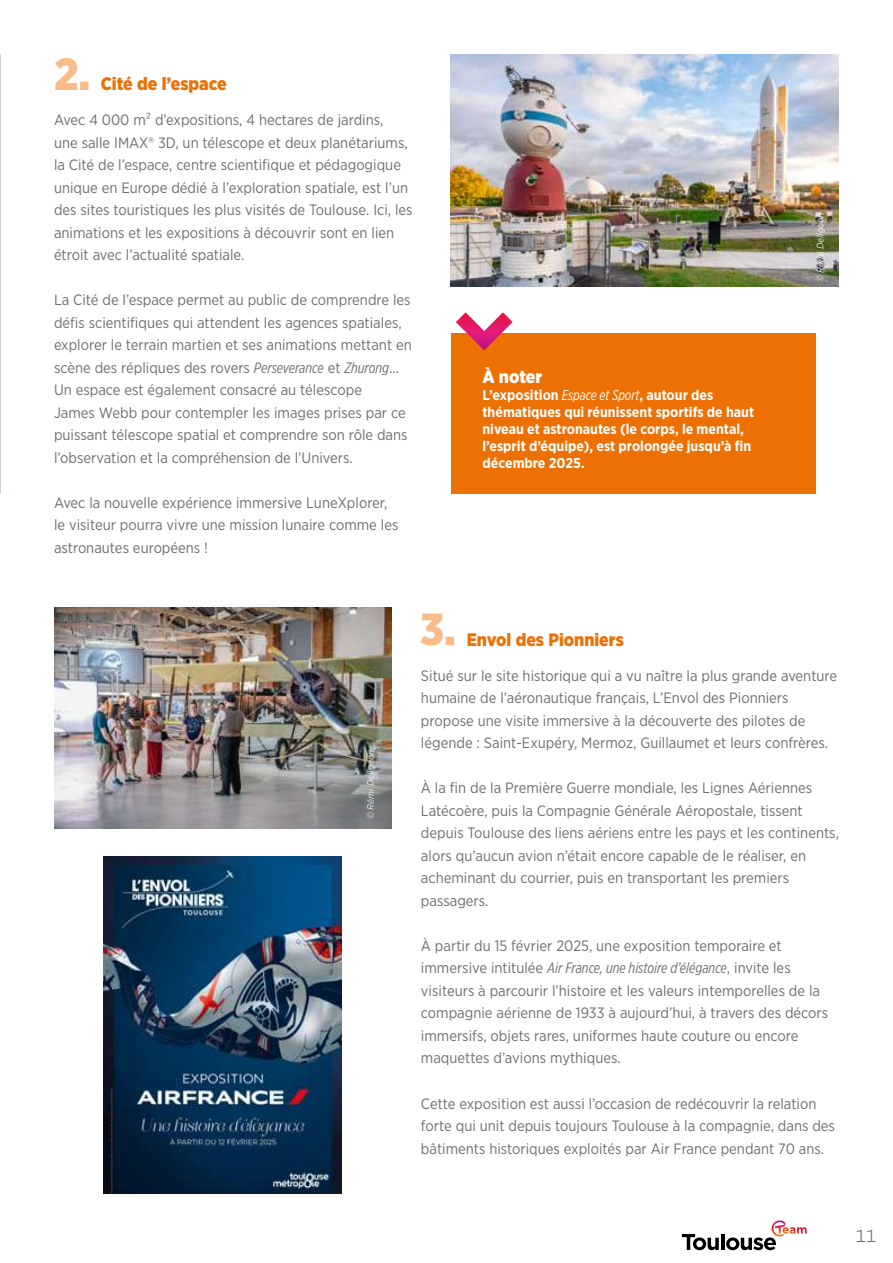
<style>
.page{position:relative;width:893px;height:1263px;background:#fff}
.page>*{position:absolute;margin:0;border:0;box-sizing:border-box;transform-origin:0 0}
.t1{font:900 45px "Gotham Narrow";color:#f9bc88}
.t2{font:900 18px "Gotham Narrow";color:#ed7004}
.t3{font:900 18px "Gotham Narrow";color:#fff}
.t4{font:16.5px "Gotham Office";color:#706f6f}
.t5{font:15px/22.5px "Gotham Narrow";color:#706f6f}
.t6{font:italic 15px "Gotham X Narrow";color:#706f6f}
.t7{font:700 14.25px/17.1px "Gotham Narrow";color:#fff}
.t8{font:italic 9px "Gotham Narrow Office";color:#fff}
.s1{font-family:"Gotham X Narrow";font-style:italic}
.s2{font-family:"Gotham X Narrow";font-weight:400;font-style:italic}
.s3{font-family:"Gotham Narrow";font-style:normal}
</style>
<div class="page">
<svg style="left:682px;top:1234px;width:37px;height:16px"></svg>
<hr style="left:721px;top:1234px;width:3px;height:16px;background:#000">
<svg style="left:726px;top:1220px;width:81px;height:30px"></svg>
<img style="left:0;top:54px;width:1px;height:439px">
<div style="left:451px;top:333px;width:365px;height:161px;background:#ed7004"></div>
<svg style="left:456px;top:312px;width:57px;height:38px"></svg>
<img style="left:104px;top:857px;width:238px;height:336px">
<img style="left:451px;top:55px;width:388px;height:231px">
<img style="left:54px;top:607px;width:337px;height:221px">
<h1 class="t1" style="left:54px;top:44px;width:38px">2.</h1>
<p class="t2" style="left:101px;top:72px;width:128px">Cité de l’espace</p>
<p class="t5" style="left:54px;top:108px;width:360px">Avec 4 000 m² d’expositions, 4 hectares de jardins,<br>une salle IMAX® 3D, un télescope et deux planétariums, la Cité de l’espace, centre scientifique et pédagogique unique en Europe dédié à l’exploration spatiale, est l’un des sites touristiques les plus visités de Toulouse. Ici, les animations et les expositions à découvrir sont en lien étroit avec l’actualité spatiale.</p>
<p class="t5" style="left:54px;top:288px;width:359px">La Cité de l’espace permet au public de comprendre les défis scientifiques qui attendent les agences spatiales, explorer le terrain martien et ses animations mettant en scène des répliques des rovers <span class="s1">Perseverance</span> et <span class="s1">Zhurong</span>… Un espace est également consacré au télescope<br>James Webb pour contempler les images prises par ce puissant télescope spatial et comprendre son rôle dans l’observation et la compréhension de l’Univers.</p>
<p class="t5" style="left:54px;top:491px;width:346px">Avec la nouvelle expérience immersive LuneXplorer, le visiteur pourra vivre une mission lunaire comme les astronautes européens !</p>
<p class="t3" style="left:482px;top:364px;width:61px">À noter</p>
<p class="t7" style="left:482px;top:386px;width:273px">L’exposition <span class="s2">Espace et Sport</span>, autour des thématiques qui réunissent sportifs de haut niveau et astronautes (le corps, le mental, l’esprit d’équipe), est prolongée jusqu’à fin décembre 2025.</p>
<p class="t8" style="left:815px;top:282px;width:71px;rotate:-90deg">© Rémi Deligeon</p>
<p class="t8" style="left:365px;top:819px;width:71px;rotate:-90deg">© Rémi Deligeon</p>
<h1 class="t1" style="left:420px;top:600px;width:38px">3.</h1>
<p class="t2" style="left:467px;top:628px;width:159px">Envol des Pionniers</p>
<p class="t5" style="left:421px;top:664px;width:418px">Situé sur le site historique qui a vu naître la plus grande aventure humaine de l’aéronautique français, L’Envol des Pionniers propose une visite immersive à la découverte des pilotes de légende : Saint-Exupéry, Mermoz, Guillaumet et leurs confrères.</p>
<p class="t5" style="left:421px;top:777px;width:419px">À la fin de la Première Guerre mondiale, les Lignes Aériennes Latécoère, puis la Compagnie Générale Aéropostale, tissent depuis Toulouse des liens aériens entre les pays et les continents, alors qu’aucun avion n’était encore capable de le réaliser, en acheminant du courrier, puis en transportant les premiers passagers.</p>
<p class="t5" style="left:421px;top:934px;width:362px">À partir du 15 février 2025, une exposition temporaire et</p>
<p class="t6" style="left:421px;top:959px;width:371px"><span class="s3">immersive intitulée</span> Air France, une histoire d’élégance<span class="s3">, invite les</span></p>
<p class="t5" style="left:421px;top:979px;width:409px">visiteurs à parcourir l’histoire et les valeurs intemporelles de la compagnie aérienne de 1933 à aujourd’hui, à travers des décors immersifs, objets rares, uniformes haute couture ou encore maquettes d’avions mythiques.</p>
<p class="t5" style="left:421px;top:1092px;width:416px">Cette exposition est aussi l’occasion de redécouvrir la relation forte qui unit depuis toujours Toulouse à la compagnie, dans des bâtiments historiques exploités par Air France pendant 70 ans.</p>
<p class="t4" style="left:856px;top:1225px;width:22px">11</p>
</div>
